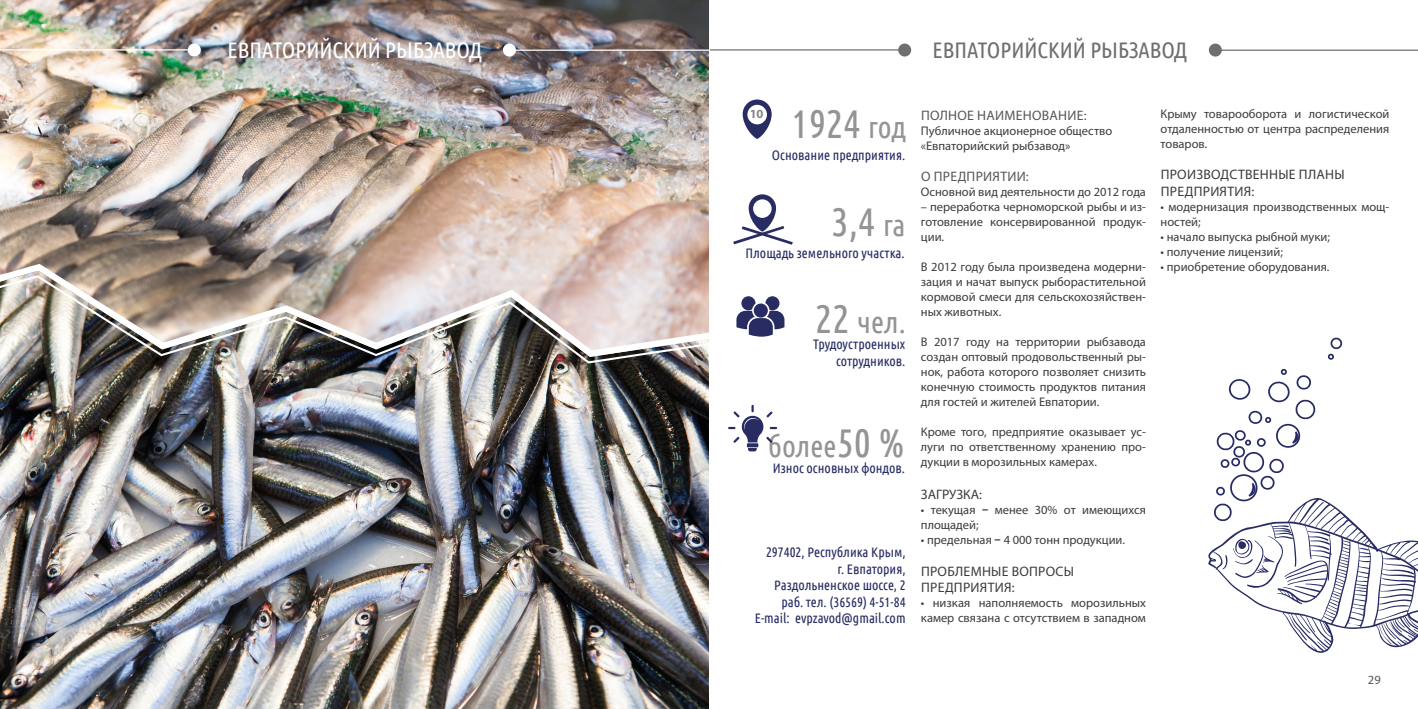
<style>
.page{position:relative;width:1418px;height:709px;background:#fff}
.page>*{position:absolute;margin:0;border:0;box-sizing:border-box;transform-origin:0 0}
.t1{font:40px "Ubuntu Condensed";color:#949494}
.t2{font:30px "Ubuntu Condensed";color:#949494}
.t3{font:22.5px "Ubuntu Condensed";color:#706f6f}
.t4{font:22.5px "Ubuntu Condensed";color:#fff}
.t5{font:13.75px/16.5px "Ubuntu Condensed";color:#282c63;text-align:right}
.t6{font:13.75px/16.5px "Myriad Pro";letter-spacing:.02em;color:#3c3c3b}
.t7{font:13.75px "Myriad Pro";letter-spacing:.02em;color:#575756}
.t8{font:13.75px "Myriad Pro";color:#3c3c3b}
.t9{font:12.5px/15px "Myriad Pro";color:#3c3c3b;text-align:justify}
.t10{font:12.5px "Myriad Pro";color:#575756}
.t11{font:700 12.5px "Myriad Pro";color:#878787}
.s1{font-size:30px}
.s2{font-size:40px}
.s3{font-weight:700}
</style>
<div class="page">
<img style="left:0;top:0;width:709px;height:259px">
<svg style="left:0;top:259px;width:709px;height:15px;background:#b4a299"></svg>
<img style="left:0;top:274px;width:709px;height:435px">
<div style="left:898px;top:44px;width:13px;height:13px;background:#706f6f;border-radius:50%"></div>
<hr style="left:710px;top:49px;width:195px;height:2px;background:#706f6f">
<div style="left:1208px;top:44px;width:13px;height:13px;background:#706f6f;border-radius:50%"></div>
<hr style="left:1215px;top:50px;width:202px;height:1px;background:#706f6f">
<svg style="left:742px;top:99px;width:29px;height:40px"></svg>
<div style="left:747px;top:105px;width:20px;height:19px;background:#fff;border-radius:50%"></div>
<svg style="left:748px;top:194px;width:28px;height:38px"></svg>
<div style="left:753px;top:199px;width:18px;height:19px;background:#fff;border-radius:50%"></div>
<svg style="left:736px;top:296px;width:48px;height:41px"></svg>
<svg style="left:728px;top:405px;width:49px;height:46px"></svg>
<svg style="left:733px;top:226px;width:59px;height:19px"></svg>
<div style="left:188px;top:44px;width:13px;height:13px;background:#fff;border-radius:50%"></div>
<hr style="left:0;top:49px;width:198px;height:2px;background:#fff">
<div style="left:503px;top:44px;width:13px;height:13px;background:#fff;border-radius:50%"></div>
<hr style="left:506px;top:50px;width:203px;height:1px;background:#fff">
<svg style="left:1327px;top:337px;width:15px;height:23px"></svg>
<svg style="left:1208px;top:369px;width:209px;height:283px"></svg>
<h3 class="t4" style="left:227px;top:36px;width:256px">ЕВПАТОРИЙСКИЙ РЫБЗАВОД</h3>
<h3 class="t3" style="left:932px;top:36px;width:256px">ЕВПАТОРИЙСКИЙ РЫБЗАВОД</h3>
<p class="t11" style="left:749px;top:106px;width:15px">10</p>
<h1 class="t1" style="left:791px;top:99px;width:116px">1924 <span class="s1">год</span></h1>
<p class="t5" style="left:771px;top:146px;width:135px">Основание предприятия.</p>
<h1 class="t1" style="left:831px;top:197px;width:75px">3,4 <span class="s1">га</span></h1>
<p class="t5" style="left:745px;top:244px;width:161px">Площадь земельного участка.</p>
<h2 class="t2" style="left:815px;top:304px;width:92px"><span class="s2">22</span> чел.</h2>
<p class="t5" style="left:813px;top:336px;width:94px">Трудоустроенных сотрудников.</p>
<h2 class="t2" style="left:767px;top:428px;width:138px">более<span class="s2">50 %</span></h2>
<p class="t5" style="left:773px;top:459px;width:134px">Износ основных фондов.</p>
<p class="t5" style="left:766px;top:543px;width:141px">297402, Республика Крым, г. Евпатория,<br>Раздольненское шоссе, 2</p>
<p class="t5" style="left:754px;top:593px;width:152px">раб. тел. (36569) 4-51-84<br>E-mail: evpzavod@gmail.com</p>
<p class="t7" style="left:921px;top:107px;width:167px">ПОЛНОЕ НАИМЕНОВАНИЕ:</p>
<p class="t9" style="left:920px;top:123px;width:193px">Публичное акционерное общество «Евпаторийский рыбзавод»</p>
<p class="t7" style="left:921px;top:168px;width:109px">О ПРЕДПРИЯТИИ:</p>
<p class="t9" style="left:920px;top:184px;width:226px">Основной вид деятельности до 2012 года</p>
<p class="t9" style="left:920px;top:199px;width:227px">– переработка черноморской рыбы и из&shy;готовление консервированной продук&shy;ции.</p>
<p class="t9" style="left:920px;top:259px;width:227px">В 2012 году была произведена модерни&shy;зация и начат выпуск рыборастительной кормовой смеси для сельскохозяйствен&shy;ных животных.</p>
<p class="t9" style="left:920px;top:334px;width:226px">В 2017 году на территории рыбзавода создан оптовый продовольственный ры&shy;нок, работа которого позволяет снизить конечную стоимость продуктов питания для гостей и жителей Евпатории.</p>
<p class="t9" style="left:920px;top:424px;width:226px">Кроме того, предприятие оказывает ус&shy;луги по ответственному хранению про&shy;дукции в морозильных камерах.</p>
<p class="t8" style="left:920px;top:486px;width:63px">ЗАГРУЗКА:</p>
<p class="t9" style="left:920px;top:502px;width:227px">• текущая <span class="s3">–</span> менее 30% от имеющихся площадей;</p>
<p class="t9" style="left:920px;top:532px;width:206px">• предельная <span class="s3">–</span> 4 000 тонн продукции.</p>
<p class="t6" style="left:921px;top:563px;width:154px">ПРОБЛЕМНЫЕ ВОПРОСЫ<br>ПРЕДПРИЯТИЯ:</p>
<p class="t9" style="left:920px;top:595px;width:227px">• низкая наполняемость морозильных камер связана с отсутствием в западном</p>
<p class="t9" style="left:1160px;top:106px;width:230px">Крыму товарооборота и логистической отдаленностью от центра распределения товаров.</p>
<p class="t6" style="left:1160px;top:166px;width:185px">ПРОИЗВОДСТВЕННЫЕ ПЛАНЫ<br>ПРЕДПРИЯТИЯ:</p>
<p class="t9" style="left:1160px;top:199px;width:230px">• модернизация производственных мощ&shy;ностей;</p>
<p class="t9" style="left:1160px;top:229px;width:171px">• начало выпуска рыбной муки;</p>
<p class="t9" style="left:1160px;top:244px;width:124px">• получение лицензий;</p>
<p class="t9" style="left:1160px;top:259px;width:170px">• приобретение оборудования.</p>
<p class="t10" style="left:1367px;top:672px;width:14px">29</p>
</div>
